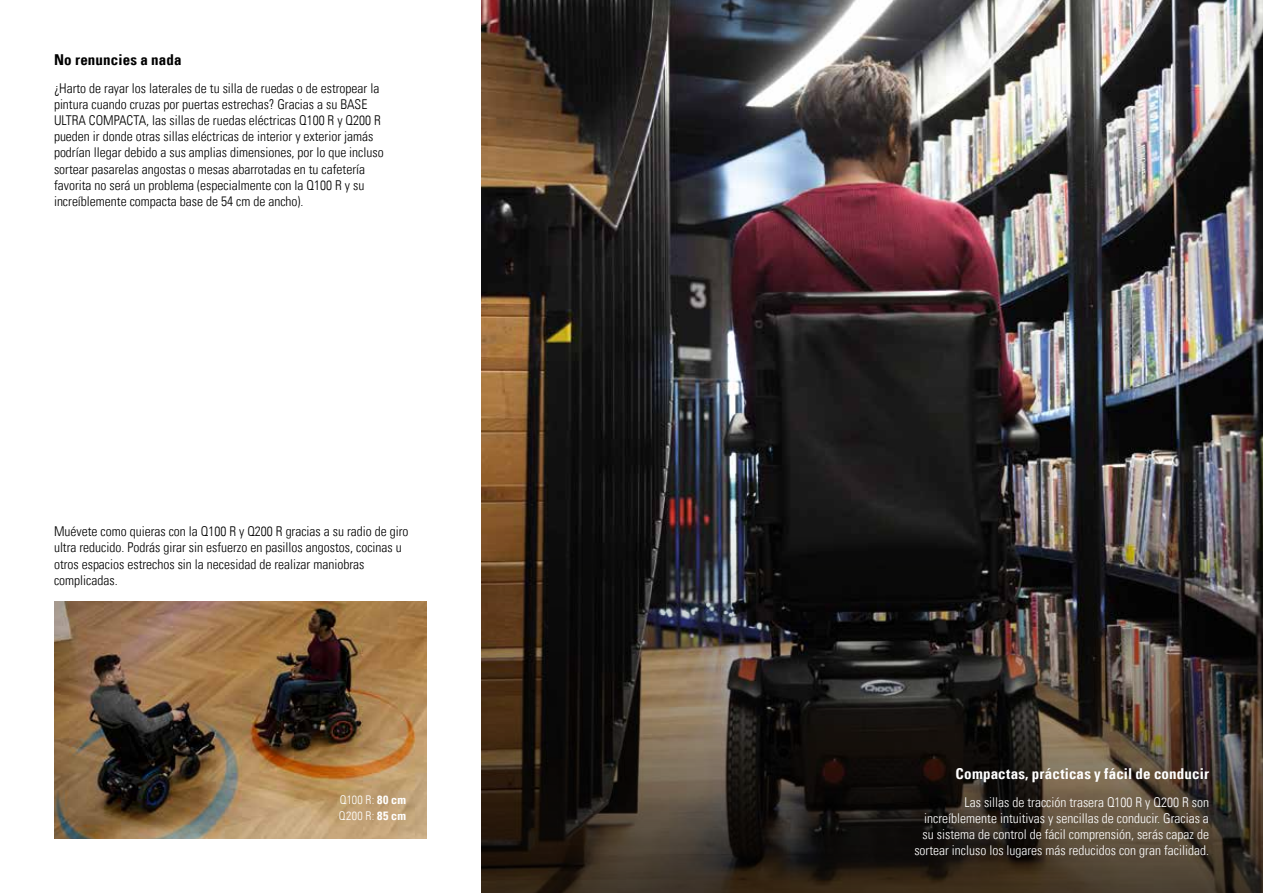
<style>
.page{position:relative;width:1263px;height:893px;background:#fff}
.page>*{position:absolute;margin:0;border:0;box-sizing:border-box;transform-origin:0 0}
.t1{font:15px "Univers Com 67 Bold Cond";letter-spacing:.01em;color:#fff}
.t2{font:15px "Univers Com 67 Bold Cond";letter-spacing:.01em;color:#000}
.t3{font:13.5px/16.2px "Univers Com 47 Light Cond";color:#000}
.t4{font:13.5px/16.2px "Univers Com 47 Light Cond";color:#fff;text-align:right}
.t5{font:12px/15.9px "Univers Com 47 Light Cond";letter-spacing:.035em;color:#fff}
.s1{font-family:"Univers Com 67 Bold Cond"}
</style>
<div class="page">
<img style="left:54px;top:602px;width:373px;height:237px">
<img style="left:481px;top:0;width:782px;height:492px">
<img style="left:481px;top:492px;width:782px;height:401px">
<p class="t2" style="left:54px;top:50px;width:129px">No renuncies a nada</p>
<p class="t3" style="left:54px;top:80px;width:331px">¿Harto de rayar los laterales de tu silla de ruedas o de estropear la pintura cuando cruzas por puertas estrechas? Gracias a su BASE ULTRA COMPACTA, las sillas de ruedas eléctricas Q100 R y Q200 R pueden ir donde otras sillas eléctricas de interior y exterior jamás podrían llegar debido a sus amplias dimensiones, por lo que incluso sortear pasarelas angostas o mesas abarrotadas en tu cafetería favorita no será un problema (especialmente con la Q100 R y su increíblemente compacta base de 54 cm de ancho).</p>
<p class="t3" style="left:54px;top:523px;width:356px">Muévete como quieras con la Q100 R y Q200 R gracias a su radio de giro ultra reducido. Podrás girar sin esfuerzo en pasillos angostos, cocinas u otros espacios estrechos sin la necesidad de realizar maniobras complicadas.</p>
<p class="t5" style="left:339px;top:792px;width:69px">Q100 R: <span class="s1">80 cm<br></span>Q200 R: <span class="s1">85 cm</span></p>
<p class="t1" style="left:956px;top:764px;width:255px">Compactas, prácticas y fácil de conducir</p>
<p class="t4" style="left:914px;top:794px;width:296px">Las sillas de tracción trasera Q100 R y Q200 R son increíblemente intuitivas y sencillas de conducir. Gracias a su sistema de control de fácil comprensión, serás capaz de sortear incluso los lugares más reducidos con gran facilidad.</p>
</div>
